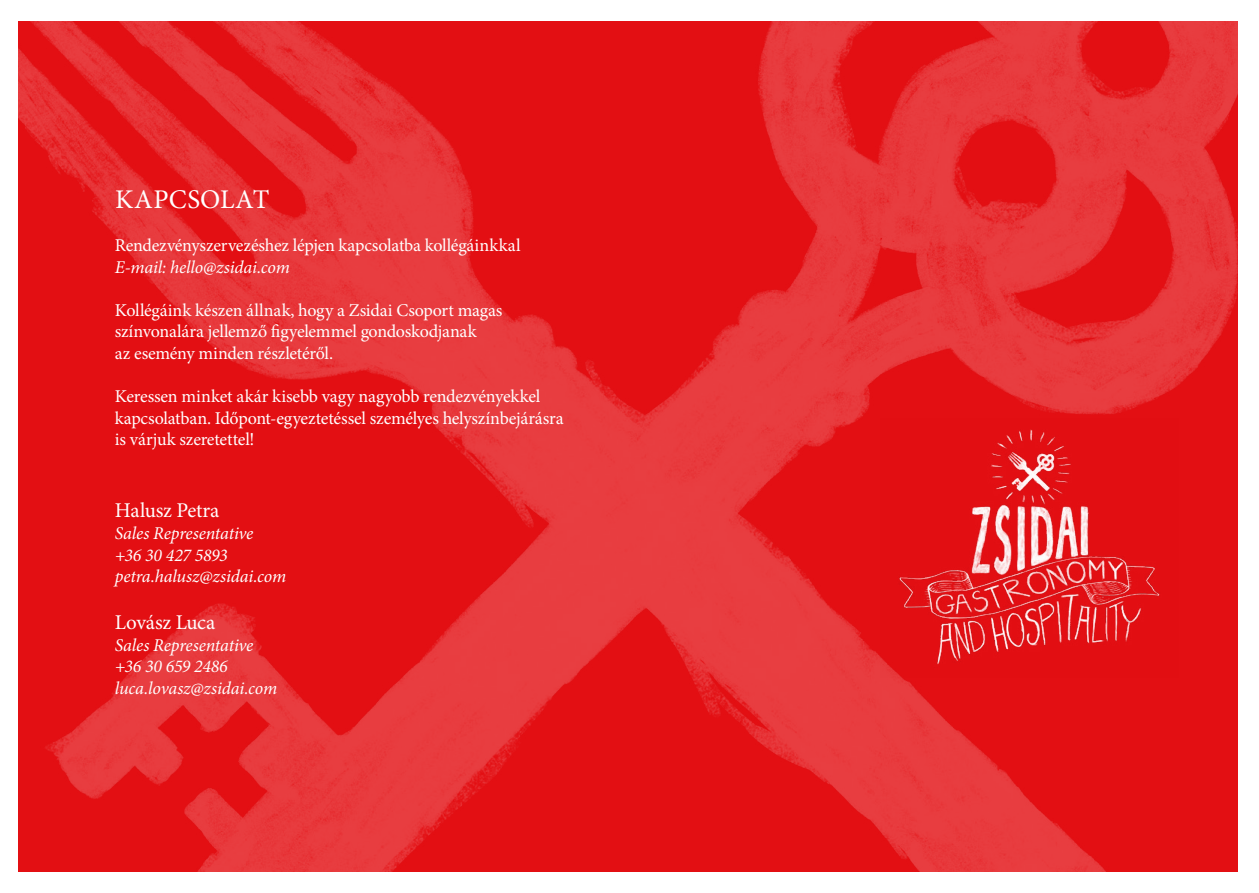
<style>
.page{position:relative;width:1259px;height:893px;background:#fff}
.page>*{position:absolute;margin:0;border:0;box-sizing:border-box;transform-origin:0 0}
.t1{font:27px "Minion Pro";letter-spacing:.01em;color:#fff}
.t2{font:21px "Minion Pro";letter-spacing:-.01em;color:#fff}
.t3{font:18px/21.6px "Minion Pro";letter-spacing:-.015em;color:#fff}
.t4{font:italic 18px/21.6px "Minion Pro";letter-spacing:-.01em;color:#fff}
</style>
<div class="page">
<img style="left:18px;top:21px;width:1219px;height:851px">
<img style="left:881px;top:419px;width:297px;height:258px">
<h1 class="t1" style="left:115px;top:181px;width:156px">KAPCSOLAT</h1>
<p class="t3" style="left:115px;top:235px;width:407px">Rendezvényszervezéshez lépjen kapcsolatba kollégáinkkal</p>
<p class="t4" style="left:115px;top:256px;width:177px">E-mail: hello@zsidai.com</p>
<p class="t3" style="left:115px;top:299px;width:389px">Kollégáink készen állnak, hogy a Zsidai Csoport magas színvonalára jellemző figyelemmel gondoskodjanak<br>az esemény minden részletéről.</p>
<p class="t3" style="left:115px;top:386px;width:450px">Keressen minket akár kisebb vagy nagyobb rendezvényekkel kapcsolatban. Időpont-egyeztetéssel személyes helyszínbejárásra is várjuk szeretettel!</p>
<p class="t2" style="left:115px;top:497px;width:106px">Halusz Petra</p>
<p class="t4" style="left:115px;top:522px;width:173px">Sales Representative<br>+36 30 427 5893 petra.halusz@zsidai.com</p>
<p class="t2" style="left:115px;top:608px;width:102px">Lovász Luca</p>
<p class="t4" style="left:115px;top:634px;width:164px">Sales Representative +36 30 659 2486 luca.lovasz@zsidai.com</p>
</div>
